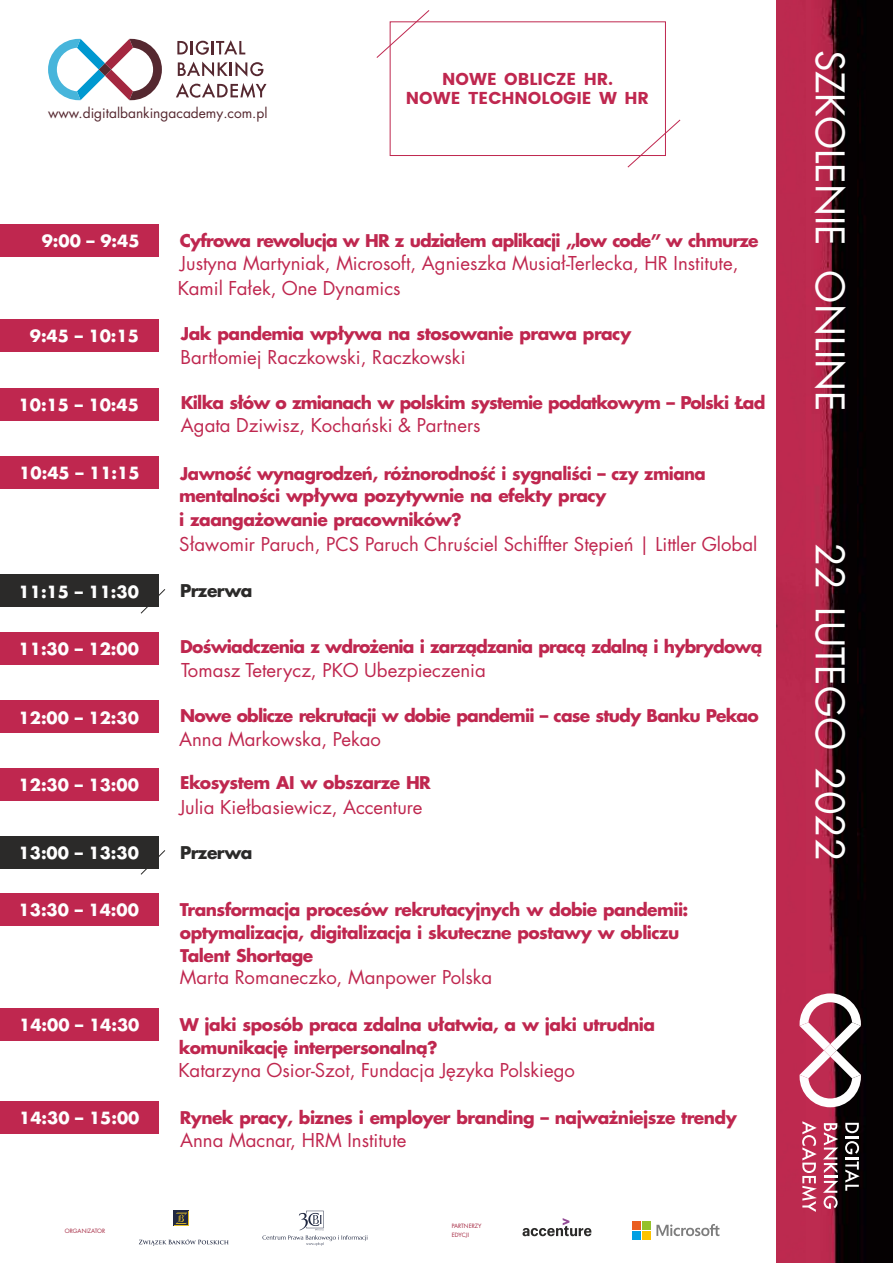
<style>
.page{position:relative;width:893px;height:1263px;background:#fff}
.page>*{position:absolute;margin:0;border:0;box-sizing:border-box;transform-origin:0 0}
.t1{font:38.4px "Futura LT Pro";color:#fefefe}
.t2{font:18.6px/24.8px "Futura LT Pro";color:#bf274f}
.t3{font:17.25px/18.6px "Poppins";color:#bf274f;text-align:center}
.t4{font:700 17.1px/23px "Futura LT Pro";letter-spacing:-.03em;color:#bf274f}
.t5{font:700 17.1px "Futura LT Pro";letter-spacing:-.05em;color:#bf274f}
.t6{font:700 17.1px "Futura LT Pro";letter-spacing:-.03em;color:#2b2a29}
.t7{font:700 16.35px "Futura LT Pro";color:#fefefe}
.t8{font:13.8px "Futura LT Pro";color:#552830}
.t9{font:5.7px/8.7px "Futura LT Pro";color:#a42740}
</style>
<div class="page">
<div style="left:856px;top:0;width:37px;height:1262px;background:#050102"></div>
<img style="left:805px;top:0;width:51px;height:1262px">
<div style="left:776px;top:0;width:29px;height:1262px;background:#bc294f"></div>
<svg style="left:845px;top:1123px;width:15px;height:68px"></svg>
<svg style="left:823px;top:1123px;width:15px;height:86px"></svg>
<svg style="left:802px;top:1121px;width:15px;height:91px"></svg>
<svg style="left:800px;top:993px;width:61px;height:114px"></svg>
<svg style="left:522px;top:1218px;width:69px;height:18px"></svg>
<svg style="left:656px;top:1224px;width:63px;height:12px"></svg>
<div style="left:632px;top:1221px;width:9px;height:9px;background:#ea5e20"></div>
<div style="left:642px;top:1221px;width:9px;height:9px;background:#95c12b"></div>
<div style="left:632px;top:1231px;width:9px;height:8px;background:#00a0e3"></div>
<div style="left:642px;top:1231px;width:9px;height:8px;background:#fcc300"></div>
<svg style="left:262px;top:1211px;width:105px;height:35px"></svg>
<div style="left:174px;top:1211px;width:15px;height:15px;background:#e3bf26"></div>
<div style="left:174px;top:1211px;width:14px;height:14px;background:#202841"></div>
<svg style="left:176px;top:1212px;width:11px;height:12px"></svg>
<svg style="left:139px;top:1239px;width:90px;height:6px"></svg>
<div style="left:0;top:575px;width:158px;height:32px;background:#2b2a29"></div>
<svg style="left:140px;top:588px;width:26px;height:26px"></svg>
<svg style="left:376px;top:10px;width:54px;height:49px"></svg>
<svg style="left:627px;top:119px;width:54px;height:49px"></svg>
<div style="left:390px;top:21px;width:276px;height:135px;border:1px solid #bf274f"></div>
<svg style="left:177px;top:40px;width:68px;height:15px"></svg>
<svg style="left:178px;top:62px;width:85px;height:15px"></svg>
<svg style="left:176px;top:83px;width:91px;height:15px"></svg>
<svg style="left:48px;top:39px;width:114px;height:61px"></svg>
<div style="left:0;top:836px;width:158px;height:32px;background:#2b2a29"></div>
<svg style="left:140px;top:849px;width:26px;height:26px"></svg>
<div style="left:0;top:701px;width:158px;height:32px;background:#bf274f"></div>
<div style="left:0;top:768px;width:159px;height:33px;background:#bf274f"></div>
<div style="left:0;top:632px;width:158px;height:33px;background:#bf274f"></div>
<div style="left:0;top:1101px;width:158px;height:32px;background:#bf274f"></div>
<div style="left:0;top:1008px;width:158px;height:33px;background:#bf274f"></div>
<div style="left:0;top:893px;width:158px;height:33px;background:#bf274f"></div>
<div style="left:0;top:388px;width:159px;height:33px;background:#bf274f"></div>
<div style="left:0;top:319px;width:159px;height:32px;background:#bf274f"></div>
<div style="left:0;top:456px;width:159px;height:33px;background:#bf274f"></div>
<div style="left:0;top:224px;width:159px;height:33px;background:#bf274f"></div>
<p class="t8" style="left:48px;top:106px;width:221px">www.digitalbankingacademy.com.pl</p>
<p class="t3" style="left:406px;top:70px;width:245px">NOWE OBLICZE HR.<br>NOWE TECHNOLOGIE W HR</p>
<p class="t7" style="left:42px;top:234px;width:99px">9:00 – 9:45</p>
<p class="t5" style="left:180px;top:233px;width:580px">Cyfrowa rewolucja w HR z udziałem aplikacji „low code” w chmurze</p>
<p class="t2" style="left:178px;top:252px;width:562px">Justyna Martyniak, Microsoft, Agnieszka Musiał-Terlecka, HR Institute,<br>Kamil Fałek, One Dynamics</p>
<p class="t7" style="left:30px;top:329px;width:111px">9:45 – 10:15</p>
<p class="t4" style="left:181px;top:323px;width:452px">Jak pandemia wpływa na stosowanie prawa pracy</p>
<p class="t2" style="left:181px;top:346px;width:286px">Bartłomiej Raczkowski, Raczkowski</p>
<p class="t7" style="left:19px;top:398px;width:122px">10:15 – 10:45</p>
<p class="t5" style="left:181px;top:395px;width:586px">Kilka słów o zmianach w polskim systemie podatkowym – Polski Ład</p>
<p class="t2" style="left:181px;top:414px;width:301px">Agata Dziwisz, Kochański &amp; Partners</p>
<p class="t7" style="left:19px;top:466px;width:122px">10:45 – 11:15</p>
<p class="t4" style="left:180px;top:462px;width:527px">Jawność wynagrodzeń, różnorodność i sygnaliści – czy zmiana</p>
<p class="t4" style="left:179px;top:485px;width:429px;line-height:23.9px">mentalności wpływa pozytywnie na efekty pracy i zaangażowanie pracowników?</p>
<p class="t2" style="left:179px;top:532px;width:579px">Sławomir Paruch, PCS Paruch Chruściel Schiffter Stępień | Littler Global</p>
<p class="t7" style="left:19px;top:584px;width:122px">11:15 – 11:30</p>
<p class="t6" style="left:180px;top:583px;width:74px">Przerwa</p>
<p class="t7" style="left:19px;top:642px;width:122px">11:30 – 12:00</p>
<p class="t7" style="left:19px;top:710px;width:122px">12:00 – 12:30</p>
<p class="t5" style="left:180px;top:639px;width:584px">Doświadczenia z wdrożenia i zarządzania pracą zdalną i hybrydową</p>
<p class="t2" style="left:181px;top:658px;width:306px">Tomasz Teterycz, PKO Ubezpieczenia</p>
<p class="t5" style="left:180px;top:708px;width:580px">Nowe oblicze rekrutacji w dobie pandemii – case study Banku Pekao</p>
<p class="t2" style="left:179px;top:727px;width:203px">Anna Markowska, Pekao</p>
<p class="t7" style="left:19px;top:778px;width:122px">12:30 – 13:00</p>
<p class="t4" style="left:180px;top:772px;width:252px">Ekosystem AI w obszarze HR</p>
<p class="t2" style="left:179px;top:795px;width:245px">Julia Kiełbasiewicz, Accenture</p>
<p class="t7" style="left:19px;top:845px;width:122px">13:00 – 13:30</p>
<p class="t6" style="left:180px;top:844px;width:74px">Przerwa</p>
<p class="t7" style="left:19px;top:903px;width:122px">13:30 – 14:00</p>
<p class="t4" style="left:180px;top:899px;width:510px">Transformacja procesów rekrutacyjnych w dobie pandemii:</p>
<p class="t4" style="left:180px;top:922px;width:501px">optymalizacja, digitalizacja i skuteczne postawy w obliczu<br>Talent Shortage</p>
<p class="t2" style="left:180px;top:966px;width:314px">Marta Romaneczko, Manpower Polska</p>
<p class="t7" style="left:19px;top:1018px;width:122px">14:00 – 14:30</p>
<p class="t4" style="left:180px;top:1014px;width:477px">W jaki sposób praca zdalna ułatwia, a w jaki utrudnia</p>
<p class="t2" style="left:179px;top:1058px;width:398px">Katarzyna Osior-Szot, Fundacja Języka Polskiego</p>
<p class="t4" style="left:179px;top:1037px;width:260px">komunikację interpersonalną?</p>
<p class="t7" style="left:19px;top:1110px;width:122px">14:30 – 15:00</p>
<p class="t4" style="left:180px;top:1106px;width:559px">Rynek pracy, biznes i employer branding – najważniejsze trendy</p>
<p class="t2" style="left:180px;top:1128px;width:228px">Anna Macnar, HRM Institute</p>
<p class="t9" style="left:65px;top:1226px;width:42px">ORGANIZATOR</p>
<p class="t9" style="left:452px;top:1222px;width:31px">PARTNERZY<br>EDYCJI</p>
<h1 class="t1" style="left:847px;top:50px;width:364px;rotate:90deg">SZKOLENIE ONLINE</h1>
<h1 class="t1" style="left:847px;top:543px;width:320px;rotate:90deg">22 LUTEGO 2022</h1>
</div>
